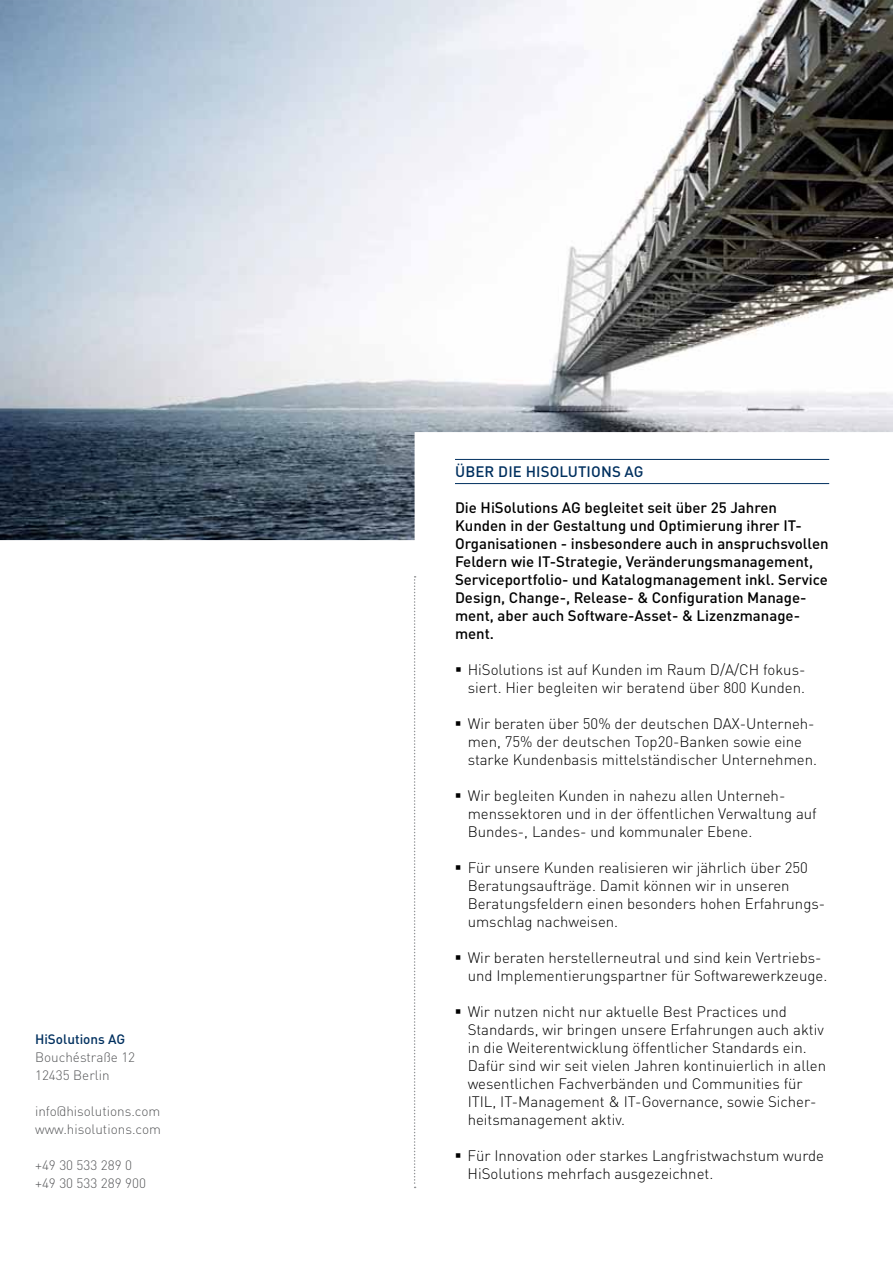
<style>
.page{position:relative;width:893px;height:1263px;background:#fff}
.page>*{position:absolute;margin:0;border:0;box-sizing:border-box;transform-origin:0 0}
.t1{font:300 15px/18px "DINOT";color:#000}
.t2{font:500 15px/18px "DINOT";color:#000}
.t3{font:500 15px "DINOT";letter-spacing:.01em;color:#00305f}
.t4{font:300 13.5px/18px "DINOT";color:#58595b}
.t5{font:500 13.5px "DINOT";color:#00305f}
</style>
<div class="page">
<img style="left:0;top:0;width:893px;height:540px">
<hr style="left:455px;top:459px;width:374px;height:1px;background:#00305f">
<hr style="left:455px;top:483px;width:374px;height:1px;background:#00305f">
<svg style="left:414px;top:576px;width:2px;height:612px"></svg>
<p class="t5" style="left:35px;top:1031px;width:92px">HiSolutions AG</p>
<p class="t4" style="left:35px;top:1048px;width:102px">Bouchéstraße 12<br>12435 Berlin</p>
<p class="t4" style="left:35px;top:1102px;width:127px">info@hisolutions.com www.hisolutions.com</p>
<p class="t4" style="left:35px;top:1156px;width:112px">+49 30 533 289 0 +49 30 533 289 900</p>
<p class="t3" style="left:455px;top:462px;width:190px">Über die Hisolutions AG</p>
<p class="t2" style="left:455px;top:498px;width:375px">Die HiSolutions AG begleitet seit über 25 Jahren Kunden in der Gestaltung und Optimierung ihrer IT-Organisationen - insbesondere auch in anspruchsvollen Feldern wie IT-Strategie, Veränderungsmanagement, Serviceportfolio- und Katalogmanagement inkl. Service Design, Change-, Release- &amp; Configuration Manage&shy;ment, aber auch Software-Asset- &amp; Lizenzmanage&shy;ment.</p>
<p class="t1" style="left:468px;top:660px;width:339px">HiSolutions ist auf Kunden im Raum D/A/CH fokus&shy;siert. Hier begleiten wir beratend über 800 Kunden.</p>
<p class="t1" style="left:468px;top:714px;width:351px">Wir beraten über 50% der deutschen DAX-Unterneh&shy;men, 75% der deutschen Top20-Banken sowie eine starke Kundenbasis mittelständischer Unternehmen.</p>
<p class="t1" style="left:468px;top:786px;width:351px">Wir begleiten Kunden in nahezu allen Unterneh&shy;menssektoren und in der öffentlichen Verwaltung auf<br>Bundes-, Landes- und kommunaler Ebene.</p>
<p class="t1" style="left:468px;top:858px;width:359px">Für unsere Kunden realisieren wir jährlich über 250<br>Beratungsaufträge. Damit können wir in unseren Beratungsfeldern einen besonders hohen Erfahrungs&shy;umschlag nachweisen.</p>
<p class="t1" style="left:468px;top:948px;width:361px">Wir beraten herstellerneutral und sind kein Vertriebs&shy;und Implementierungspartner für Softwarewerkzeuge.</p>
<p class="t1" style="left:468px;top:1002px;width:360px">Wir nutzen nicht nur aktuelle Best Practices und Standards, wir bringen unsere Erfahrungen auch aktiv in die Weiterentwicklung öffentlicher Standards ein.<br>Dafür sind wir seit vielen Jahren kontinuierlich in allen wesentlichen Fachverbänden und Communities für ITIL, IT-Management &amp; IT-Governance, sowie Sicher&shy;heitsmanagement aktiv.</p>
<p class="t1" style="left:468px;top:1146px;width:358px">Für Innovation oder starkes Langfristwachstum wurde<br>HiSolutions mehrfach ausgezeichnet.</p>
</div>
